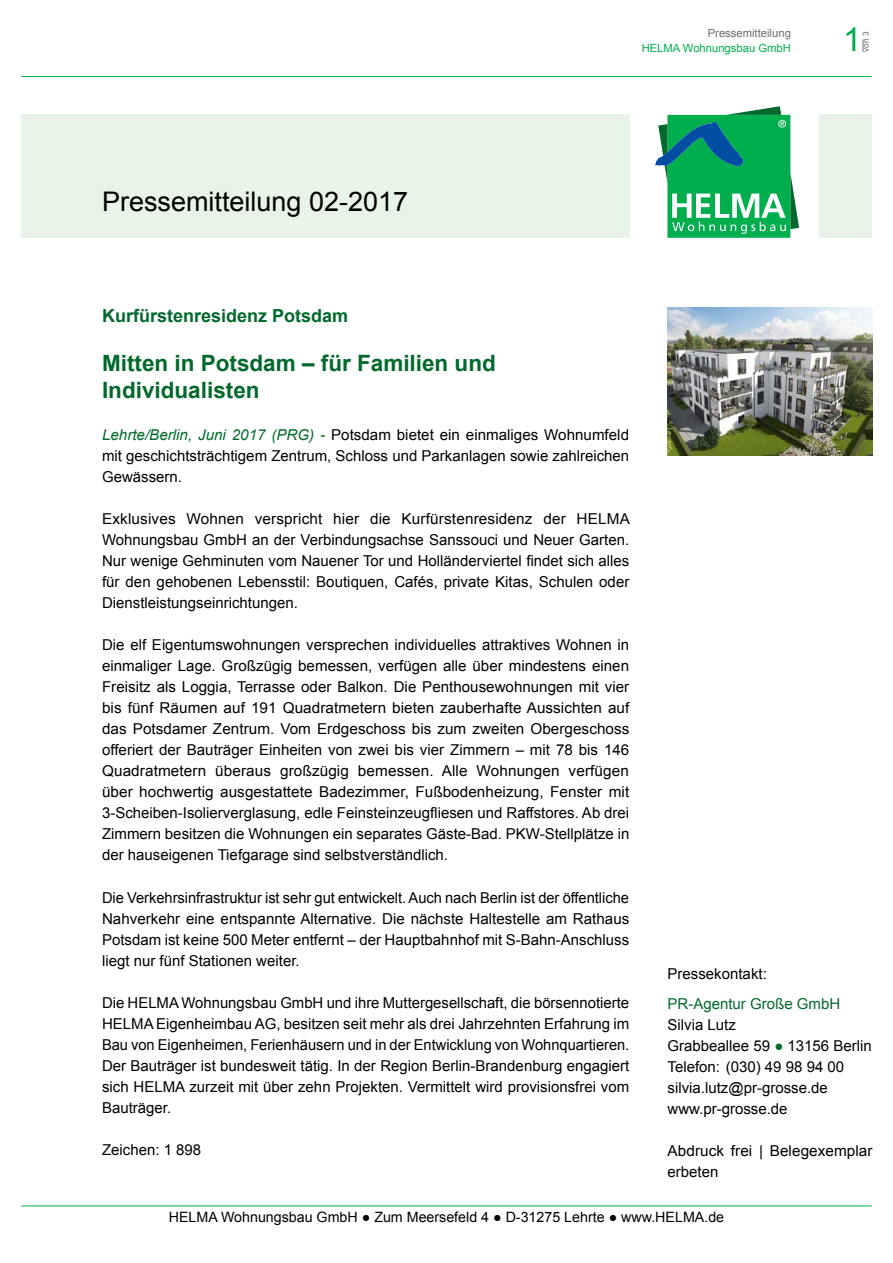
<style>
.page{position:relative;width:893px;height:1263px;background:#fff}
.page>*{position:absolute;margin:0;border:0;box-sizing:border-box;transform-origin:0 0}
.t1{font:33px "Arial";color:#00ae4d}
.t2{font:27px "Arial";color:#000}
.t3{font:700 22.5px/27px "Arial";color:#00692b}
.t4{font:700 18px "Arial";color:#00692b}
.t5{font:15px/21px "Arial";color:#000;text-align:justify}
.t6{font:15px "Arial";color:#00692b}
.t7{font:14.25px "Arial";color:#000}
.t8{font:11.25px "Arial";color:#00ae4d}
.t9{font:11.25px "Arial";color:#6d6e71}
.t10{font:8.25px "Arial";color:#6d6e71}
.s1{font-style:italic;color:#00692b}
.s2{color:#00692b}
</style>
<div class="page">
<hr style="left:21px;top:76px;width:851px;height:1px;background:#00ae4d">
<hr style="left:21px;top:1205px;width:851px;height:1px;background:#00ae4d">
<div style="left:21px;top:115px;width:608px;height:123px;background:#e8f4e7"></div>
<svg style="left:863px;top:39px;width:1px;height:13px"></svg>
<img style="left:668px;top:307px;width:205px;height:149px">
<svg style="left:655px;top:106px;width:144px;height:132px"></svg>
<div style="left:819px;top:115px;width:53px;height:123px;background:#e8f4e7"></div>
<h2 class="t2" style="left:102px;top:184px;width:308px">Pressemitteilung 02-2017</h2>
<p class="t9" style="left:708px;top:26px;width:85px">Pressemitteilung</p>
<p class="t8" style="left:642px;top:41px;width:151px">HELMA Wohnungsbau GmbH</p>
<h1 class="t1" style="left:843px;top:18px;width:20px">1</h1>
<p class="t10" style="left:860px;top:52px;width:22px;rotate:-90deg">von 3</p>
<p class="t4" style="left:102px;top:304px;width:248px">Kurfürstenresidenz Potsdam</p>
<h3 class="t3" style="left:102px;top:350px;width:395px">Mitten in Potsdam – für Familien und<br>Individualisten</h3>
<p class="t5" style="left:102px;top:424px;width:529px"><span class="s1">Lehrte/Berlin, Juni 2017 (PRG) -</span> Potsdam bietet ein einmaliges Wohnumfeld mit geschichtsträchtigem Zentrum, Schloss und Parkanlagen sowie zahlreichen Gewässern.</p>
<p class="t5" style="left:102px;top:508px;width:529px">Exklusives Wohnen verspricht hier die Kurfürstenresidenz der HELMA Wohnungsbau GmbH an der Verbindungsachse Sanssouci und Neuer Garten.<br>Nur wenige Gehminuten vom Nauener Tor und Holländerviertel findet sich alles für den gehobenen Lebensstil: Boutiquen, Cafés, private Kitas, Schulen oder Dienstleistungseinrichtungen.</p>
<p class="t5" style="left:102px;top:635px;width:529px">Die elf Eigentumswohnungen versprechen individuelles attraktives Wohnen in einmaliger Lage. Großzügig bemessen, verfügen alle über mindestens einen Freisitz als Loggia, Terrasse oder Balkon. Die Penthousewohnungen mit vier bis fünf Räumen auf 191 Quadratmetern bieten zauberhafte Aussichten auf das Potsdamer Zentrum. Vom Erdgeschoss bis zum zweiten Obergeschoss offeriert der Bauträger Einheiten von zwei bis vier Zimmern – mit 78 bis 146<br>Quadratmetern überaus großzügig bemessen. Alle Wohnungen verfügen über hochwertig ausgestattete Badezimmer, Fußbodenheizung, Fenster mit 3-Scheiben-Isolierverglasung, edle Feinsteinzeugfliesen und Raffstores. Ab drei Zimmern besitzen die Wohnungen ein separates Gäste-Bad. PKW-Stellplätze in der hauseigenen Tiefgarage sind selbstverständlich.</p>
<p class="t5" style="left:102px;top:887px;width:529px">Die Verkehrsinfrastruktur ist sehr gut entwickelt. Auch nach Berlin ist der öffentliche Nahverkehr eine entspannte Alternative. Die nächste Haltestelle am Rathaus Potsdam ist keine 500 Meter entfernt – der Hauptbahnhof mit S-Bahn-Anschluss liegt nur fünf Stationen weiter.</p>
<p class="t5" style="left:102px;top:992px;width:529px">Die HELMA Wohnungsbau GmbH und ihre Muttergesellschaft, die börsennotierte HELMA Eigenheimbau AG, besitzen seit mehr als drei Jahrzehnten Erfahrung im Bau von Eigenheimen, Ferienhäusern und in der Entwicklung von Wohnquartieren.<br>Der Bauträger ist bundesweit tätig. In der Region Berlin-Brandenburg engagiert sich HELMA zurzeit mit über zehn Projekten. Vermittelt wird provisionsfrei vom Bauträger.</p>
<p class="t5" style="left:102px;top:1139px;width:101px">Zeichen: 1 898</p>
<p class="t5" style="left:668px;top:963px;width:101px">Pressekontakt:</p>
<p class="t6" style="left:668px;top:994px;width:174px">PR-Agentur Große GmbH</p>
<p class="t5" style="left:668px;top:1014px;width:206px;text-align:left">Silvia Lutz<br>Grabbeallee 59 <span class="s2">●</span> 13156 Berlin<br>Telefon: (030) 49 98 94 00 silvia.lutz@pr-grosse.de www.pr-grosse.de</p>
<p class="t5" style="left:668px;top:1140px;width:206px">Abdruck frei | Belegexemplar erbeten</p>
<p class="t7" style="left:169px;top:1208px;width:557px">HELMA Wohnungsbau GmbH ● Zum Meersefeld 4 ● D-31275 Lehrte ● www.HELMA.de</p>
</div>
